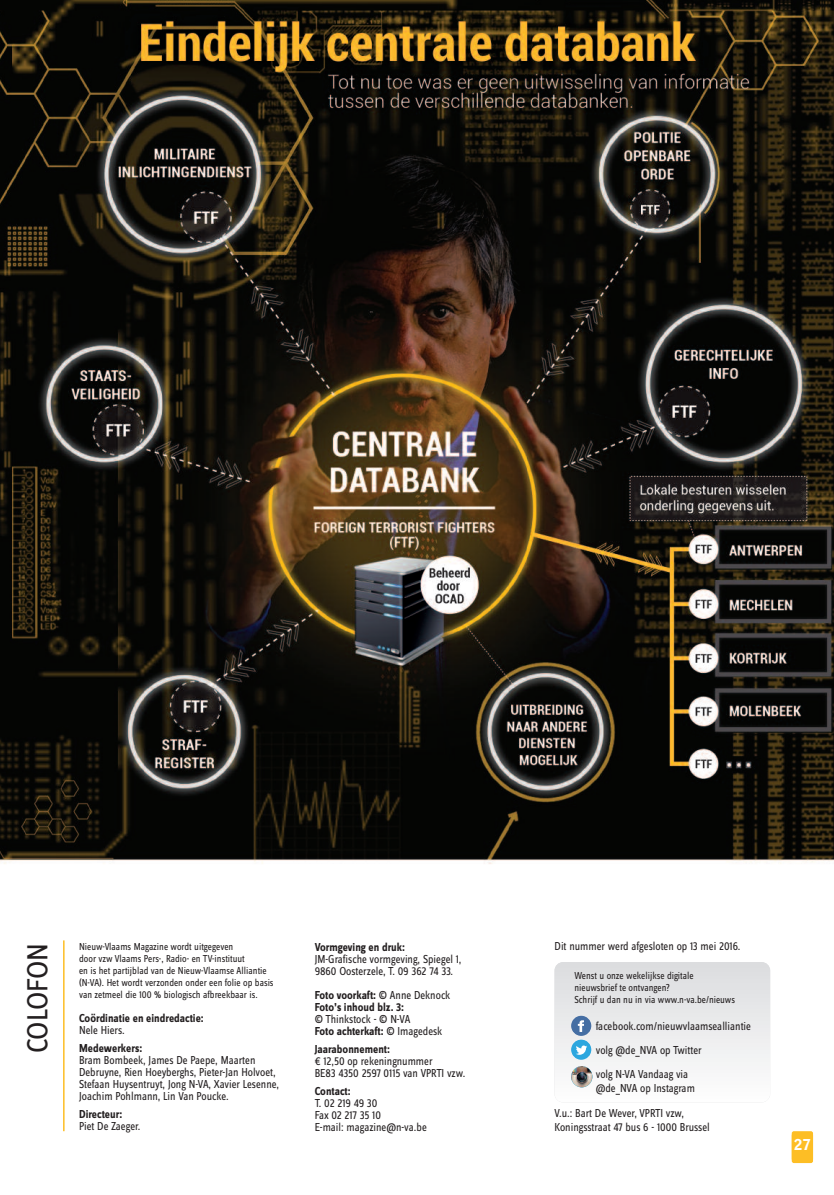
<style>
.page{position:relative;width:834px;height:1195px;background:#fff}
.page>*{position:absolute;margin:0;border:0;box-sizing:border-box;transform-origin:0 0}
.t1{font:30.15px "Zine Sans Dis";letter-spacing:-.015em;color:#231f20;scale:.96 1}
.t2{font:900 15px "Bell Gothic Std";color:#fff}
.t3{font:12px/12px "Zine Sans Dis";color:#231f20;scale:.9 1}
.t4{font:700 12px/12px "Zine Sans Dis";color:#231f20;scale:.9 1}
.t5{font:10.5px/12px "Zine Sans Dis";color:#231f20;scale:.9 1}
.s1{font-weight:400}
.s2{font-weight:700}
</style>
<div class="page">
<img style="left:0;top:0;width:833px;height:864px">
<div style="left:791px;top:1133px;width:21px;height:30px;background:#fdbe25;border-radius:2px"></div>
<div style="left:791px;top:1131px;width:21px;height:30px;background:#fdbe25;border-radius:2px"></div>
<hr style="left:63px;top:940px;width:2px;height:191px;background:#fdbe25">
<div style="left:554px;top:962px;width:216px;height:140px;background:linear-gradient(to bottom,#dbdcdf,#fdfdfd);border-radius:9px"></div>
<div style="left:571px;top:1016px;width:20px;height:20px;background:#456ea3;border-radius:50%"></div>
<svg style="left:577px;top:1020px;width:7px;height:12px"></svg>
<div style="left:571px;top:1039px;width:20px;height:21px;background:#2da7df;border-radius:50%"></div>
<svg style="left:576px;top:1045px;width:11px;height:10px"></svg>
<img style="left:571px;top:1066px;width:21px;height:21px;border-radius:50%">
<h1 class="t1" style="left:27px;top:1053px;width:117px;rotate:-90deg">COLOFON</h1>
<p class="t5" style="left:79px;top:941px;width:217px">Nieuw-Vlaams Magazine wordt uitgegeven<br>door vzw Vlaams Pers-, Radio- en TV-instituut<br>en is het partijblad van de Nieuw-Vlaamse Alliantie (N-VA). Het wordt verzonden onder een folie op basis van zetmeel die 100 % biologisch afbreekbaar is.</p>
<p class="t4" style="left:79px;top:1013px;width:140px">Coördinatie en eindredactie:</p>
<p class="t3" style="left:79px;top:1025px;width:52px">Nele Hiers.</p>
<p class="t4" style="left:79px;top:1043px;width:72px">Medewerkers:</p>
<p class="t3" style="left:79px;top:1055px;width:224px">Bram Bombeek, James De Paepe, Maarten Debruyne, Rien Hoeyberghs, Pieter-Jan Holvoet, Stefaan Huysentruyt, Jong N-VA, Xavier Lesenne, Joachim Pohlmann, Lin Van Poucke.</p>
<p class="t4" style="left:79px;top:1109px;width:50px">Directeur:</p>
<p class="t3" style="left:79px;top:1121px;width:70px">Piet De Zaeger.</p>
<p class="t4" style="left:314px;top:942px;width:102px">Vormgeving en druk:</p>
<p class="t3" style="left:314px;top:954px;width:165px">JM-Grafische vormgeving, Spiegel 1,<br>9860 Oosterzele, T. 09 362 74 33.</p>
<p class="t4" style="left:314px;top:990px;width:152px">Foto voorkaft: <span class="s1">© Anne Deknock<br></span>Foto’s inhoud blz. 3:</p>
<p class="t3" style="left:314px;top:1014px;width:143px">© Thinkstock - © N-VA<br><span class="s2">Foto achterkaft:</span> © Imagedesk</p>
<p class="t4" style="left:314px;top:1044px;width:85px">Jaarabonnement:</p>
<p class="t3" style="left:314px;top:1056px;width:169px">€ 12,50 op rekeningnummer<br>BE83 4350 2597 0115 van VPRTI vzw.</p>
<p class="t4" style="left:314px;top:1086px;width:41px">Contact:</p>
<p class="t3" style="left:314px;top:1098px;width:126px">T. 02 219 49 30<br>Fax 02 217 35 10<br>E-mail: magazine@n-va.be</p>
<p class="t3" style="left:554px;top:941px;width:208px">Dit nummer werd afgesloten op 13 mei 2016.</p>
<p class="t5" style="left:574px;top:971px;width:180px">Wenst u onze wekelijkse digitale nieuwsbrief te ontvangen?<br>Schrijf u dan nu in via www.n-va.be/nieuws</p>
<p class="t3" style="left:595px;top:1015px;width:174px;line-height:24px">facebook.com/nieuwvlaamsealliantie volg @de_NVA op Twitter<br>volg N-VA Vandaag via</p>
<p class="t3" style="left:595px;top:1083px;width:112px">@de_NVA op Instagram</p>
<p class="t3" style="left:554px;top:1108px;width:174px;line-height:13.5px">V.u.: Bart De Wever, VPRTI vzw,<br>Koningsstraat 47 bus 6 - 1000 Brussel</p>
<p class="t2" style="left:793px;top:1139px;width:18px">27</p>
</div>
